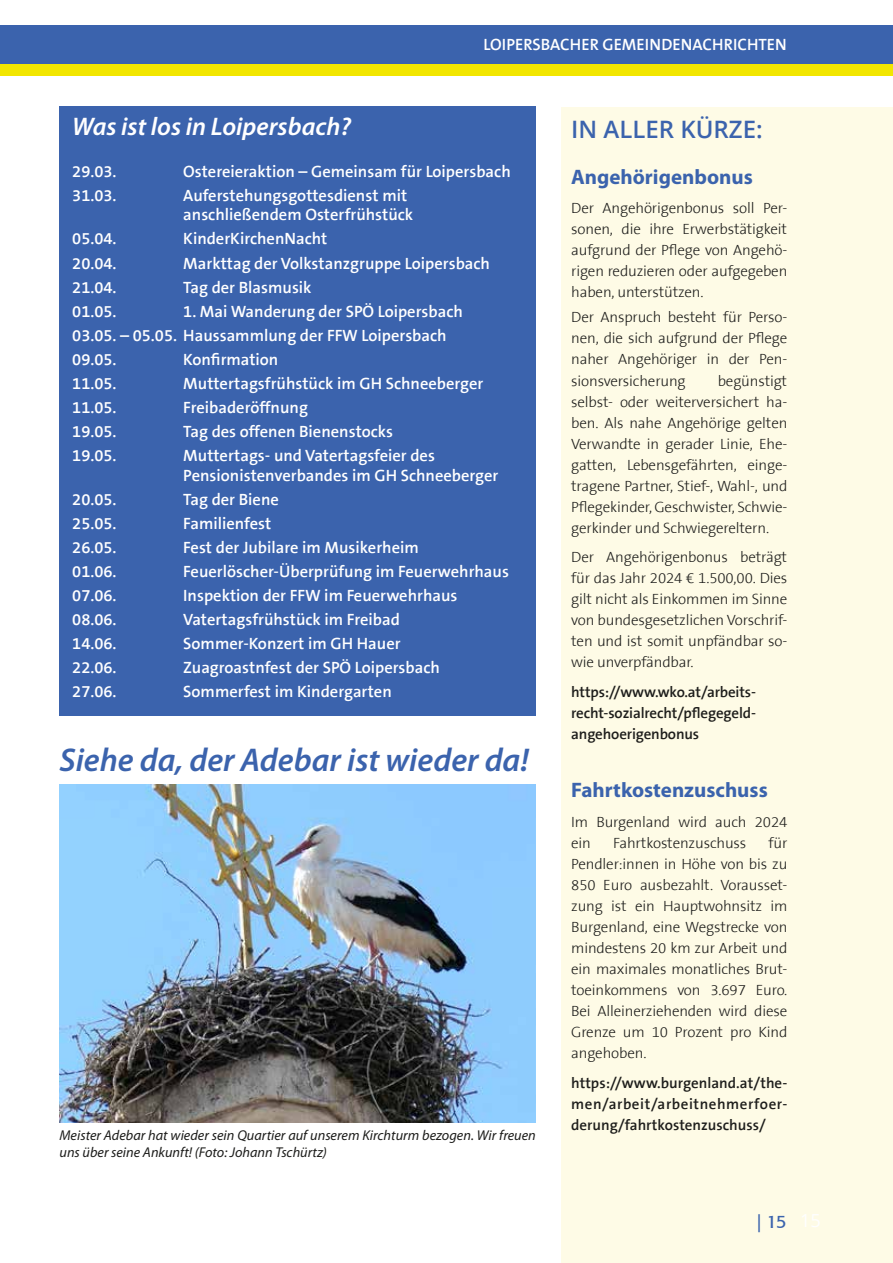
<style>
.page{position:relative;width:893px;height:1263px;background:#fff}
.page>*{position:absolute;margin:0;border:0;box-sizing:border-box;transform-origin:0 0}
.t1{font:italic 600 33px "Myriad Pro";color:#3b63ad}
.t2{font:italic 600 25.5px "Myriad Pro";color:#fff}
.t3{font:600 24px "Open Sans";color:#3b63ad}
.t4{font:700 21px "Myriad Pro";color:#3b63ad}
.t5{font:18px "Formata";color:#3b63ad}
.t6{font:18px "Open Sans";color:#fff}
.t7{font:600 16.5px/19.8px "The Sans B6";color:#fff}
.t8{font:300 15px/21px "The Sans B3";letter-spacing:-.01em;color:#1d1d1b;text-align:justify}
.t9{font:600 15px/21px "The Sans B6";letter-spacing:-.01em;color:#1d1d1b;text-align:justify}
.t10{font:italic 14.25px/17.1px "Myriad Pro";color:#1d1d1b}
</style>
<div class="page">
<div style="left:0;top:63px;width:893px;height:12px;background:#f2e600"></div>
<div style="left:0;top:25px;width:893px;height:38px;background:#3b63ad"></div>
<div style="left:561px;top:107px;width:332px;height:1156px;background:#fefbe6"></div>
<div style="left:60px;top:106px;width:476px;height:610px;background:#3b63ad"></div>
<img style="left:60px;top:785px;width:476px;height:338px">
<p class="t7" style="left:483px;top:35px;width:305px">LOIPERSBACHER GEMEINDENACHRICHTEN</p>
<h2 class="t2" style="left:72px;top:110px;width:280px">Was ist los in Loipersbach?</h2>
<p class="t7" style="left:72px;top:162px;width:46px">29.03.</p>
<p class="t7" style="left:183px;top:162px;width:329px">Ostereieraktion – Gemeinsam für Loipersbach</p>
<p class="t7" style="left:72px;top:186px;width:46px">31.03.</p>
<p class="t7" style="left:183px;top:186px;width:232px">Auferstehungsgottesdienst mit anschließendem Osterfrühstück</p>
<p class="t7" style="left:72px;top:230px;width:46px">05.04.</p>
<p class="t7" style="left:183px;top:230px;width:146px">KinderKirchenNacht</p>
<p class="t7" style="left:72px;top:254px;width:46px">20.04.</p>
<p class="t7" style="left:183px;top:254px;width:308px">Markttag der Volkstanzgruppe Loipersbach</p>
<p class="t7" style="left:72px;top:278px;width:46px">21.04.</p>
<p class="t7" style="left:183px;top:278px;width:130px">Tag der Blasmusik</p>
<p class="t7" style="left:72px;top:302px;width:46px">01.05.</p>
<p class="t7" style="left:72px;top:300px;width:392px;line-height:24px;text-indent:111px">1. Mai Wanderung der SPÖ Loipersbach<br>03.05. – 05.05. Haussammlung der FFW Loipersbach<br>09.05.</p>
<p class="t7" style="left:183px;top:350px;width:97px">Konfirmation</p>
<p class="t7" style="left:72px;top:374px;width:46px">11.05.</p>
<p class="t7" style="left:183px;top:374px;width:302px">Muttertagsfrühstück im GH Schneeberger</p>
<p class="t7" style="left:72px;top:398px;width:46px">11.05.</p>
<p class="t7" style="left:183px;top:398px;width:126px">Freibaderöffnung</p>
<p class="t7" style="left:72px;top:422px;width:46px">19.05.</p>
<p class="t7" style="left:183px;top:422px;width:211px">Tag des offenen Bienenstocks</p>
<p class="t7" style="left:72px;top:446px;width:46px">19.05.</p>
<p class="t7" style="left:183px;top:446px;width:317px">Muttertags- und Vatertagsfeier des<br>Pensionistenverbandes im GH Schneeberger</p>
<p class="t7" style="left:72px;top:490px;width:46px">20.05.</p>
<p class="t7" style="left:183px;top:490px;width:97px">Tag der Biene</p>
<p class="t7" style="left:72px;top:514px;width:46px">25.05.</p>
<p class="t7" style="left:183px;top:514px;width:90px">Familienfest</p>
<p class="t7" style="left:72px;top:538px;width:46px">26.05.</p>
<p class="t7" style="left:183px;top:538px;width:237px">Fest der Jubilare im Musikerheim</p>
<p class="t7" style="left:72px;top:562px;width:46px">01.06.</p>
<p class="t7" style="left:183px;top:562px;width:327px">Feuerlöscher-Überprüfung im Feuerwehrhaus</p>
<p class="t7" style="left:72px;top:586px;width:46px">07.06.</p>
<p class="t7" style="left:183px;top:586px;width:276px">Inspektion der FFW im Feuerwehrhaus</p>
<p class="t7" style="left:72px;top:610px;width:46px">08.06.</p>
<p class="t7" style="left:183px;top:610px;width:218px">Vatertagsfrühstück im Freibad</p>
<p class="t7" style="left:72px;top:634px;width:46px">14.06.</p>
<p class="t7" style="left:183px;top:634px;width:219px">Sommer-Konzert im GH Hauer</p>
<p class="t7" style="left:72px;top:658px;width:46px">22.06.</p>
<p class="t7" style="left:183px;top:658px;width:258px">Zuagroastnfest der SPÖ Loipersbach</p>
<p class="t7" style="left:72px;top:682px;width:46px">27.06.</p>
<p class="t7" style="left:183px;top:682px;width:210px">Sommerfest im Kindergarten</p>
<h1 class="t1" style="left:60px;top:739px;width:471px">Siehe da, der Adebar ist wieder da!</h1>
<p class="t10" style="left:60px;top:1126px;width:478px">Meister Adebar hat wieder sein Quartier auf unserem Kirchturm bezogen. Wir freuen uns über seine Ankunft! (Foto: Johann Tschürtz)</p>
<h3 class="t3" style="left:571px;top:113px;width:193px">IN ALLER KÜRZE:</h3>
<h3 class="t4" style="left:571px;top:163px;width:183px">Angehörigenbonus</h3>
<p class="t8" style="left:571px;top:198px;width:218px">Der Angehörigenbonus soll Per&shy;sonen, die ihre Erwerbstätigkeit aufgrund der Pflege von Angehö&shy;rigen reduzieren oder aufgegeben haben, unterstützen.</p>
<p class="t8" style="left:571px;top:308px;width:218px">Der Anspruch besteht für Perso&shy;nen, die sich aufgrund der Pflege naher Angehöriger in der Pen&shy;sionsversicherung</p>
<p class="t8" style="left:571px;top:371px;width:218px;text-indent:147px">begünstigt selbst- oder weiterversichert ha&shy;ben. Als nahe Angehörige gelten Verwandte in gerader Linie, Ehe&shy;gatten, Lebensgefährten, einge&shy;tragene Partner, Stief-, Wahl-, und Pflegekinder, Geschwister, Schwie&shy;gerkinder und Schwiegereltern.</p>
<p class="t8" style="left:571px;top:547px;width:218px">Der Angehörigenbonus beträgt für das Jahr 2024 € 1.500,00. Dies gilt nicht als Einkommen im Sinne von bundesgesetzlichen Vorschrif&shy;ten und ist somit unpfändbar so&shy;wie unverpfändbar.</p>
<p class="t9" style="left:571px;top:681px;width:186px">https://www.wko.at/arbeits&shy;recht-sozialrecht/pflegegeld&shy;angehoerigenbonus</p>
<h3 class="t4" style="left:571px;top:777px;width:198px">Fahrtkostenzuschuss</h3>
<p class="t8" style="left:571px;top:812px;width:218px">Im Burgenland wird auch 2024 ein</p>
<p class="t8" style="left:571px;top:833px;width:218px;text-indent:197px">für Pendler:innen in Höhe von bis zu 850 Euro ausbezahlt. Vorausset&shy;zung ist ein Hauptwohnsitz im Burgenland, eine Wegstrecke von mindestens 20 km zur Arbeit und ein maximales monatliches Brut&shy;toeinkommens von 3.697 Euro.<br>Bei Alleinerziehenden wird diese Grenze um 10 Prozent pro Kind angehoben.</p>
<p class="t9" style="left:571px;top:1072px;width:218px">https://www.burgenland.at/the&shy;men/arbeit/arbeitnehmerfoer&shy;derung/fahrtkostenzuschuss/</p>
<p class="t8" style="left:613px;top:833px;width:135px">Fahrtkostenzuschuss</p>
<p class="t5" style="left:757px;top:1210px;width:31px">| 15</p>
<p class="t6" style="left:800px;top:1208px;width:22px">15</p>
</div>
